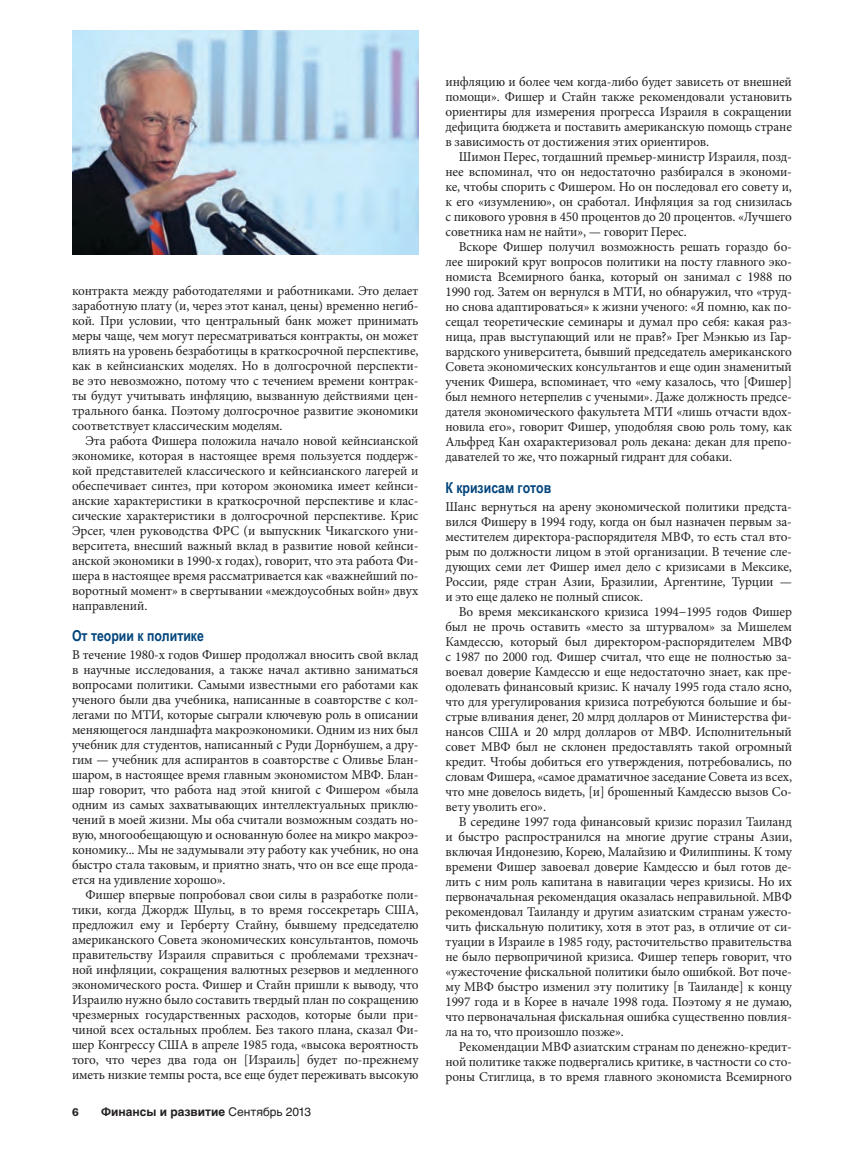
<style>
.page{position:relative;width:864px;height:1161px;background:#fff}
.page>*{position:absolute;margin:0;border:0;box-sizing:border-box;transform-origin:0 0}
.t1{font:700 15px "Arial Narrow";color:#00447c}
.t2{font:13.5px/15px "Minion Pro";letter-spacing:-.01em;color:#231f20;text-align:justify}
.t3{font:700 12px "Helvetica Cyr";color:#231f20}
.t4{font:600 11.25px "ITC Franklin Gothic Std";color:#231f20}
.s1{font-family:"Helvetica Cyr Upright";font-weight:400}
</style>
<div class="page">
<img style="left:72px;top:30px;width:346px;height:225px">
<p class="t2" style="left:72px;top:283px;width:348px">контракта между работодателями и работниками. Это делает заработную плату (и, через этот канал, цены) временно негиб&shy;кой. При условии, что центральный банк может принимать меры чаще, чем могут пересматриваться контракты, он может влиять на уровень безработицы в краткосрочной перспективе, как в кейнсианских моделях. Но в долгосрочной перспекти&shy;ве это невозможно, потому что с течением времени контрак&shy;ты будут учитывать инфляцию, вызванную действиями цен&shy;трального банка. Поэтому долгосрочное развитие экономики соответствует классическим моделям.</p>
<p class="t2" style="left:72px;top:433px;width:348px;text-indent:13px">Эта работа Фишера положила начало новой кейнсианской экономике, которая в настоящее время пользуется поддерж&shy;кой представителей классического и кейнсианского лагерей и обеспечивает синтез, при котором экономика имеет кейнси&shy;анские характеристики в краткосрочной перспективе и клас&shy;сические характеристики в долгосрочной перспективе. Крис Эрсег, член руководства ФРС (и выпускник Чикагского уни&shy;верситета, внесший важный вклад в развитие новой кейнси&shy;анской экономики в 1990-х годах), говорит, что эта работа Фи&shy;шера в настоящее время рассматривается как «важнейший по&shy;воротный момент» в свертывании «междоусобных войн» двух направлений.</p>
<p class="t1" style="left:72px;top:624px;width:133px">От теории к политике</p>
<p class="t2" style="left:72px;top:647px;width:348px">В течение 1980-х годов Фишер продолжал вносить свой вклад в научные исследования, а также начал активно заниматься вопросами политики. Самыми известными его работами как ученого были два учебника, написанные в соавторстве с кол&shy;легами по МТИ, которые сыграли ключевую роль в описании меняющегося ландшафта макроэкономики. Одним из них был учебник для студентов, написанный с Руди Дорнбушем, а дру&shy;гим — учебник для аспирантов в соавторстве с Оливье Блан&shy;шаром, в настоящее время главным экономистом МВФ. Блан&shy;шар говорит, что работа над этой книгой с Фишером «была одним из самых захватывающих интеллектуальных приклю&shy;чений в моей жизни. Мы оба считали возможным создать но&shy;вую, многообещающую и основанную более на микро макроэ&shy;кономику... Мы не задумывали эту работу как учебник, но она быстро стала таковым, и приятно знать, что он все еще прода&shy;ется на удивление хорошо».</p>
<p class="t2" style="left:72px;top:887px;width:348px;text-indent:13px">Фишер впервые попробовал свои силы в разработке поли&shy;тики, когда Джордж Шульц, в то время госсекретарь США, предложил ему и Герберту Стайну, бывшему председателю американского Совета экономических консультантов, помочь правительству Израиля справиться с проблемами трехзнач&shy;ной инфляции, сокращения валютных резервов и медленного экономического роста. Фишер и Стайн пришли к выводу, что Израилю нужно было составить твердый план по сокращению чрезмерных государственных расходов, которые были при&shy;чиной всех остальных проблем. Без такого плана, сказал Фи&shy;шер Конгрессу США в апреле 1985 года, «высока вероятность того, что через два года он [Израиль] будет по-прежнему иметь низкие темпы роста, все еще будет переживать высокую</p>
<p class="t4" style="left:72px;top:1106px;width:8px">6</p>
<p class="t3" style="left:101px;top:1105px;width:212px">Финансы и развитие <span class="s1">Сентябрь 2013</span></p>
<p class="t2" style="left:445px;top:75px;width:348px">инфляцию и более чем когда-либо будет зависеть от внешней помощи». Фишер и Стайн также рекомендовали установить ориентиры для измерения прогресса Израиля в сокращении дефицита бюджета и поставить американскую помощь стране в зависимость от достижения этих ориентиров.</p>
<p class="t2" style="left:446px;top:150px;width:348px;text-indent:13px">Шимон Перес, тогдашний премьер-министр Израиля, позд&shy;нее вспоминал, что он недостаточно разбирался в экономи&shy;ке, чтобы спорить с Фишером. Но он последовал его совету и, к его «изумлению», он сработал. Инфляция за год снизилась с пикового уровня в 450 процентов до 20 процентов. «Лучшего советника нам не найти», — говорит Перес.</p>
<p class="t2" style="left:446px;top:240px;width:348px;text-indent:13px">Вскоре Фишер получил возможность решать гораздо бо&shy;лее широкий круг вопросов политики на посту главного эко&shy;номиста Всемирного банка, который он занимал с 1988 по 1990 год. Затем он вернулся в МТИ, но обнаружил, что «труд&shy;но снова адаптироваться» к жизни ученого: «Я помню, как по&shy;сещал теоретические семинары и думал про себя: какая раз&shy;ница, прав выступающий или не прав?» Грег Мэнкью из Гар&shy;вардского университета, бывший председатель американского Совета экономических консультантов и еще один знаменитый ученик Фишера, вспоминает, что «ему казалось, что [Фишер] был немного нетерпелив с учеными». Даже должность предсе&shy;дателя экономического факультета МТИ «лишь отчасти вдох&shy;новила его», говорит Фишер, уподобляя свою роль тому, как Альфред Кан охарактеризовал роль декана: декан для препо&shy;давателей то же, что пожарный гидрант для собаки.</p>
<p class="t1" style="left:446px;top:476px;width:107px">К кризисам готов</p>
<p class="t2" style="left:446px;top:499px;width:348px">Шанс вернуться на арену экономической политики предста&shy;вился Фишеру в 1994 году, когда он был назначен первым за&shy;местителем директора-распорядителя МВФ, то есть стал вто&shy;рым по должности лицом в этой организации. В течение сле&shy;дующих семи лет Фишер имел дело с кризисами в Мексике, России, ряде стран Азии, Бразилии, Аргентине, Турции — и это еще далеко не полный список.</p>
<p class="t2" style="left:446px;top:604px;width:348px;text-indent:13px">Во время мексиканского кризиса 1994−1995 годов Фишер был не прочь оставить «место за штурвалом» за Мишелем Камдессю, который был директором-распорядителем МВФ с 1987 по 2000 год. Фишер считал, что еще не полностью за&shy;воевал доверие Камдессю и еще недостаточно знает, как пре&shy;одолевать финансовый кризис. К началу 1995 года стало ясно, что для урегулирования кризиса потребуются большие и бы&shy;стрые вливания денег, 20 млрд долларов от Министерства фи&shy;нансов США и 20 млрд долларов от МВФ. Исполнительный совет МВФ был не склонен предоставлять такой огромный кредит. Чтобы добиться его утверждения, потребовались, по словам Фишера, «самое драматичное заседание Совета из всех, что мне довелось видеть, [и] брошенный Камдессю вызов Со&shy;вету уволить его».</p>
<p class="t2" style="left:446px;top:814px;width:348px;text-indent:13px">В середине 1997 года финансовый кризис поразил Таиланд и быстро распространился на многие другие страны Азии, включая Индонезию, Корею, Малайзию и Филиппины. К тому времени Фишер завоевал доверие Камдессю и был готов де&shy;лить с ним роль капитана в навигации через кризисы. Но их первоначальная рекомендация оказалась неправильной. МВФ рекомендовал Таиланду и другим азиатским странам ужесто&shy;чить фискальную политику, хотя в этот раз, в отличие от си&shy;туации в Израиле в 1985 году, расточительство правительства не было первопричиной кризиса. Фишер теперь говорит, что «ужесточение фискальной политики было ошибкой. Вот поче&shy;му МВФ быстро изменил эту политику [в Таиланде] к концу 1997 года и в Корее в начале 1998 года. Поэтому я не думаю, что первоначальная фискальная ошибка существенно повлия&shy;ла на то, что произошло позже».</p>
<p class="t2" style="left:446px;top:1039px;width:348px;text-indent:13px">Рекомендации МВФ азиатским странам по денежно-кредит&shy;ной политике также подвергались критике, в частности со сто&shy;роны Стиглица, в то время главного экономиста Всемирного</p>
</div>
